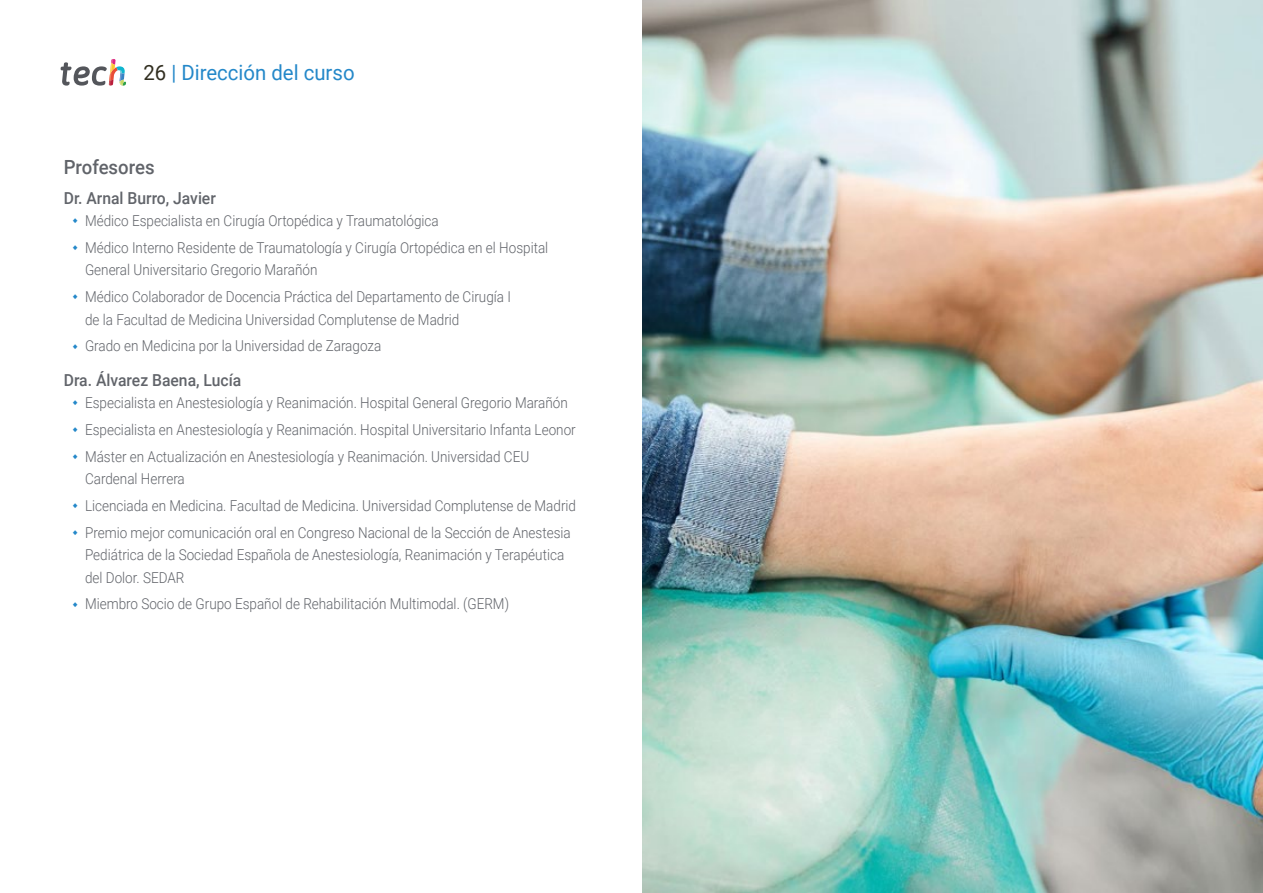
<style>
.page{position:relative;width:1263px;height:893px;background:#fff}
.page>*{position:absolute;margin:0;border:0;box-sizing:border-box;transform-origin:0 0}
.t1{font:21px "Roboto";color:#2488c9}
.t2{font:500 19.5px "Roboto";color:#61646a;scale:.95 1}
.t3{font:500 16.5px "Roboto";color:#61646a;scale:.95 1}
.t4{font:300 15px/26.7px "Roboto";color:#61646a;scale:.9 1}
.s1{color:#312e20}
</style>
<div class="page">
<svg style="left:61px;top:59px;width:65px;height:27px"></svg>
<img style="left:642px;top:0;width:621px;height:893px">
<h1 class="t1" style="left:144px;top:57px;width:213px"><span class="s1">26</span> | Dirección del curso</h1>
<h2 class="t2" style="left:64px;top:154px;width:97px">Profesores</h2>
<p class="t3" style="left:64px;top:186px;width:162px">Dr. Arnal Burro, Javier</p>
<p class="t4" style="left:85px;top:207px;width:516px">Médico Especialista en Cirugía Ortopédica y Traumatológica<br>Médico Interno Residente de Traumatología y Cirugía Ortopédica en el Hospital</p>
<p class="t4" style="left:85px;top:256px;width:475px">General Universitario Gregorio Marañón<br>Médico Colaborador de Docencia Práctica del Departamento de Cirugía I</p>
<p class="t4" style="left:85px;top:305px;width:417px">de la Facultad de Medicina Universidad Complutense de Madrid<br>Grado en Medicina por la Universidad de Zaragoza</p>
<p class="t3" style="left:64px;top:368px;width:188px">Dra. Álvarez Baena, Lucía</p>
<p class="t4" style="left:85px;top:389px;width:547px">Especialista en Anestesiología y Reanimación. Hospital General Gregorio Marañón<br>Especialista en Anestesiología y Reanimación. Hospital Universitario Infanta Leonor<br>Máster en Actualización en Anestesiología y Reanimación. Universidad CEU</p>
<p class="t4" style="left:85px;top:465px;width:547px">Cardenal Herrera<br>Licenciada en Medicina. Facultad de Medicina. Universidad Complutense de Madrid<br>Premio mejor comunicación oral en Congreso Nacional de la Sección de Anestesia</p>
<p class="t4" style="left:85px;top:543px;width:534px;line-height:22.5px">Pediátrica de la Sociedad Española de Anestesiología, Reanimación y Terapéutica del Dolor. SEDAR</p>
<p class="t4" style="left:85px;top:590px;width:473px">Miembro Socio de Grupo Español de Rehabilitación Multimodal. (GERM)</p>
</div>
